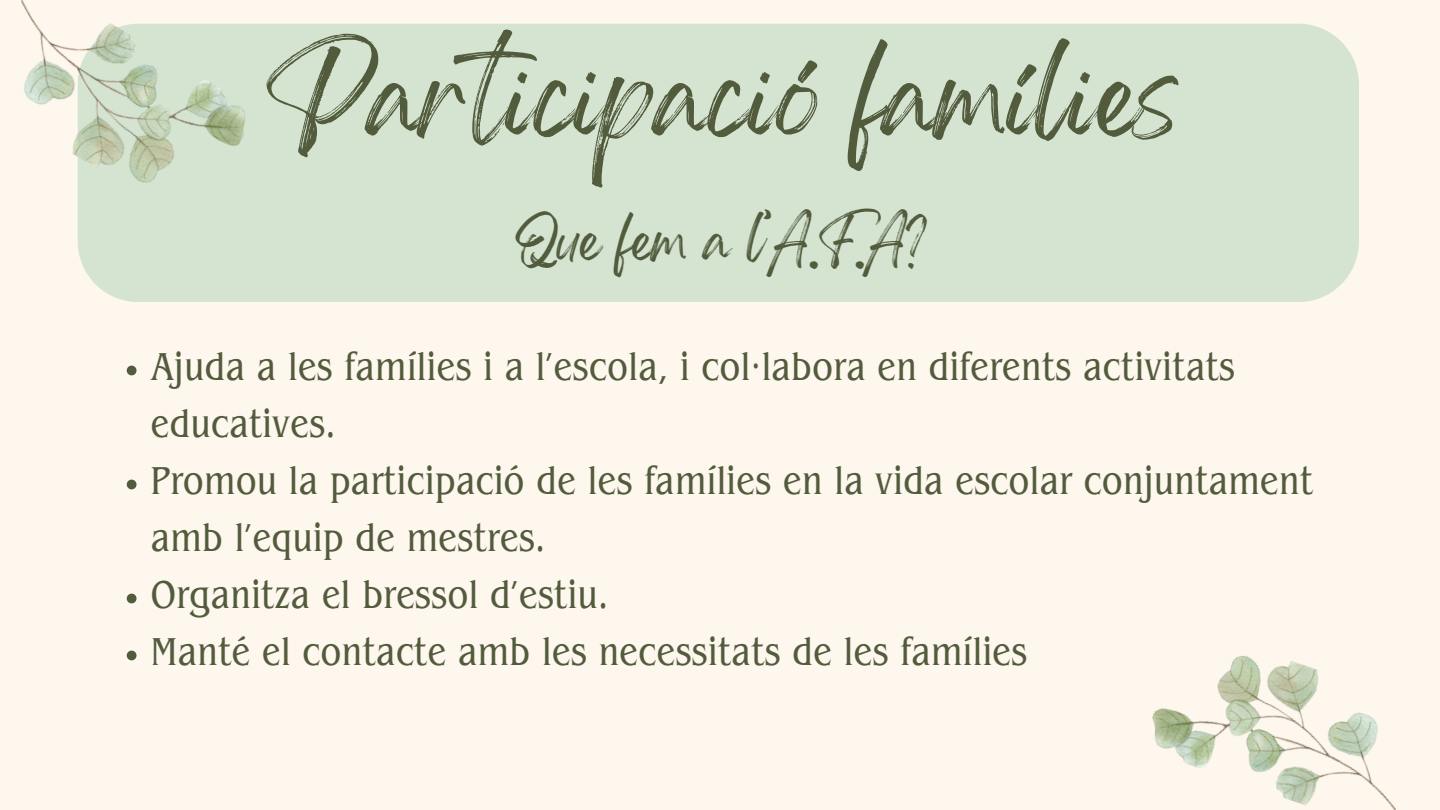
<style>
.page{position:relative;width:1440px;height:810px;background:#fdf7ee}
.page>*{position:absolute;margin:0;border:0;box-sizing:border-box;transform-origin:0 0}
.t1{font:83.5px "Gellatio";color:#535b3d}
.t2{font:41.3px "Gellatio";color:#535b3d}
.t3{font:condensed 40.9px/57px "Benguiat Pro ITC";color:#535b3d}
</style>
<div class="page">
<div style="left:78px;top:24px;width:1281px;height:278px;background:#d4e4d1"></div>
<img style="left:21px;top:0;width:238px;height:224px">
<img style="left:1152px;top:655px;width:244px;height:155px">
<svg style="left:127px;top:366px;width:9px;height:9px"></svg>
<svg style="left:127px;top:480px;width:9px;height:9px"></svg>
<svg style="left:127px;top:594px;width:9px;height:9px"></svg>
<svg style="left:127px;top:651px;width:9px;height:9px"></svg>
<h1 class="t1" style="left:266px;top:77px;width:914px">Participació famílies</h1>
<p class="t2" style="left:516px;top:230px;width:414px">Que fem a l’A.F.A?</p>
<p class="t3" style="left:151px;top:344px;width:1086px">Ajuda a les famílies i a l’escola, i col·labora en diferents activitats educatives.</p>
<p class="t3" style="left:151px;top:458px;width:1164px">Promou la participació de les famílies en la vida escolar conjuntament amb l’equip de mestres.</p>
<p class="t3" style="left:151px;top:572px;width:460px">Organitza el bressol d’estiu.</p>
<p class="t3" style="left:151px;top:629px;width:878px">Manté el contacte amb les necessitats de les famílies</p>
</div>
